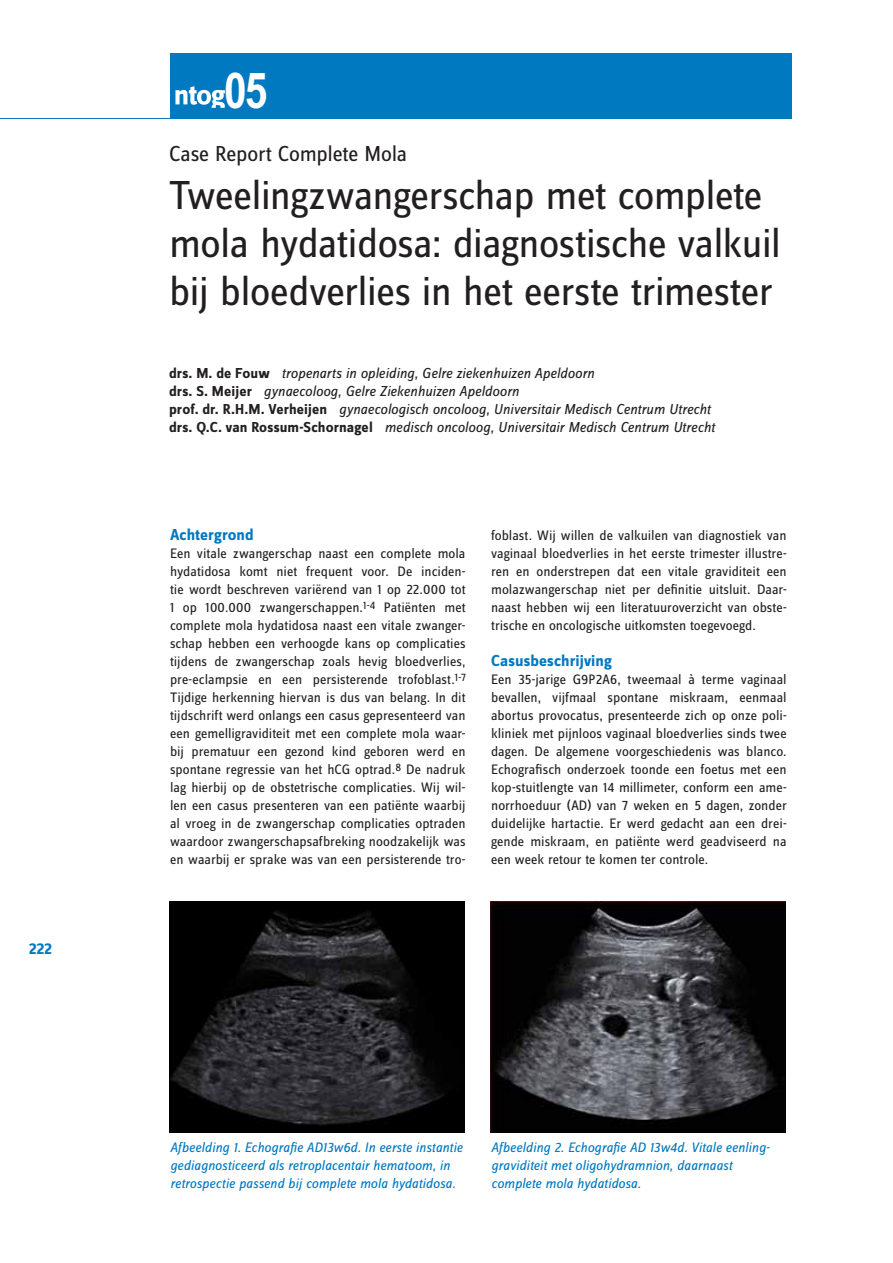
<style>
.page{position:relative;width:893px;height:1263px;background:#fff}
.page>*{position:absolute;margin:0;border:0;box-sizing:border-box;transform-origin:0 0}
.t1{font:700 condensed 49.5px "M Arial";color:#fff}
.t2{font:42px/48px "Zine Sans Dis";letter-spacing:-.015em;color:#231f20}
.t3{font:22.5px "Zine Sans Dis";letter-spacing:-.01em;color:#231f20}
.t4{font:700 16.5px "Zine Sans Dis";letter-spacing:.005em;color:#0079c1}
.t5{font:italic 15px/18px "Zine Sans Dis";letter-spacing:-.005em;color:#231f20}
.t6{font:14.25px/18px "Zine Sans Dis";color:#231f20;text-align:justify}
.t7{font:italic 14.25px/18px "Zine Sans Dis";letter-spacing:-.005em;color:#0079c1}
.s1{font-weight:700;font-style:normal}
</style>
<div class="page">
<hr style="left:0;top:118px;width:787px;height:1px;background:#0079c1">
<div style="left:170px;top:54px;width:621px;height:65px;background:#0079c1"></div>
<svg style="left:175px;top:86px;width:50px;height:22px"></svg>
<img style="left:169px;top:901px;width:296px;height:232px">
<img style="left:490px;top:901px;width:296px;height:232px">
<p class="t4" style="left:29px;top:940px;width:25px">222</p>
<h1 class="t1" style="left:224px;top:61px;width:45px">05</h1>
<h3 class="t3" style="left:169px;top:143px;width:240px">Case Report Complete Mola</h3>
<h2 class="t2" style="left:169px;top:173px;width:614px">Tweelingzwangerschap met complete mola hydatidosa: diagnostische valkuil bij bloedverlies in het eerste trimester</h2>
<p class="t5" style="left:169px;top:365px;width:547px"><span class="s1">drs. M. de Fouw</span> tropenarts in opleiding, Gelre ziekenhuizen Apeldoorn<br><span class="s1">drs. S. Meijer</span> gynaecoloog, Gelre Ziekenhuizen Apeldoorn<br><span class="s1">prof. dr. R.H.M. Verheijen</span> gynaecologisch oncoloog, Universitair Medisch Centrum Utrecht <span class="s1">drs. Q.C. van Rossum-Schornagel</span> medisch oncoloog, Universitair Medisch Centrum Utrecht</p>
<p class="t4" style="left:170px;top:526px;width:85px">Achtergrond</p>
<p class="t6" style="left:170px;top:545px;width:297px">Een vitale zwangerschap naast een complete mola hydatidosa komt niet frequent voor. De inciden&shy;tie wordt beschreven variërend van 1 op 22.000 tot 1 op 100.000 zwangerschappen.<sup>1-4</sup> Patiënten met complete mola hydatidosa naast een vitale zwanger&shy;schap hebben een verhoogde kans op complicaties tijdens de zwangerschap zoals hevig bloedverlies, pre-eclampsie en een persisterende trofoblast.<sup>1-7<br></sup>Tijdige herkenning hiervan is dus van belang. In dit tijdschrift werd onlangs een casus gepresenteerd van een gemelligraviditeit met een complete mola waar&shy;bij prematuur een gezond kind geboren werd en spontane regressie van het hCG optrad.<sup>8</sup> De nadruk lag hierbij op de obstetrische complicaties. Wij wil&shy;len een casus presenteren van een patiënte waarbij al vroeg in de zwangerschap complicaties optraden waardoor zwangerschapsafbreking noodzakelijk was en waarbij er sprake was van een persisterende tro-</p>
<p class="t6" style="left:491px;top:527px;width:297px">foblast. Wij willen de valkuilen van diagnostiek van vaginaal bloedverlies in het eerste trimester illustre&shy;ren en onderstrepen dat een vitale graviditeit een molazwangerschap niet per definitie uitsluit. Daar&shy;naast hebben wij een literatuuroverzicht van obste&shy;trische en oncologische uitkomsten toegevoegd.</p>
<p class="t4" style="left:491px;top:652px;width:122px">Casusbeschrijving</p>
<p class="t6" style="left:491px;top:671px;width:297px">Een 35-jarige G9P2A6, tweemaal à terme vaginaal bevallen, vijfmaal spontane miskraam, eenmaal abortus provocatus, presenteerde zich op onze poli&shy;kliniek met pijnloos vaginaal bloedverlies sinds twee dagen. De algemene voorgeschiedenis was blanco.<br>Echografisch onderzoek toonde een foetus met een kop-stuitlengte van 14 millimeter, conform een ame&shy;norrhoeduur (AD) van 7 weken en 5 dagen, zonder duidelijke hartactie. Er werd gedacht aan een drei&shy;gende miskraam, en patiënte werd geadviseerd na een week retour te komen ter controle.</p>
<p class="t7" style="left:170px;top:1139px;width:294px">Afbeelding 1. Echografie AD13w6d. In eerste instantie gediagnosticeerd als retroplacentair hematoom, in retrospectie passend bij complete mola hydatidosa.</p>
<p class="t7" style="left:491px;top:1139px;width:280px">Afbeelding 2. Echografie AD 13w4d. Vitale eenling&shy;graviditeit met oligohydramnion, daarnaast complete mola hydatidosa.</p>
</div>
